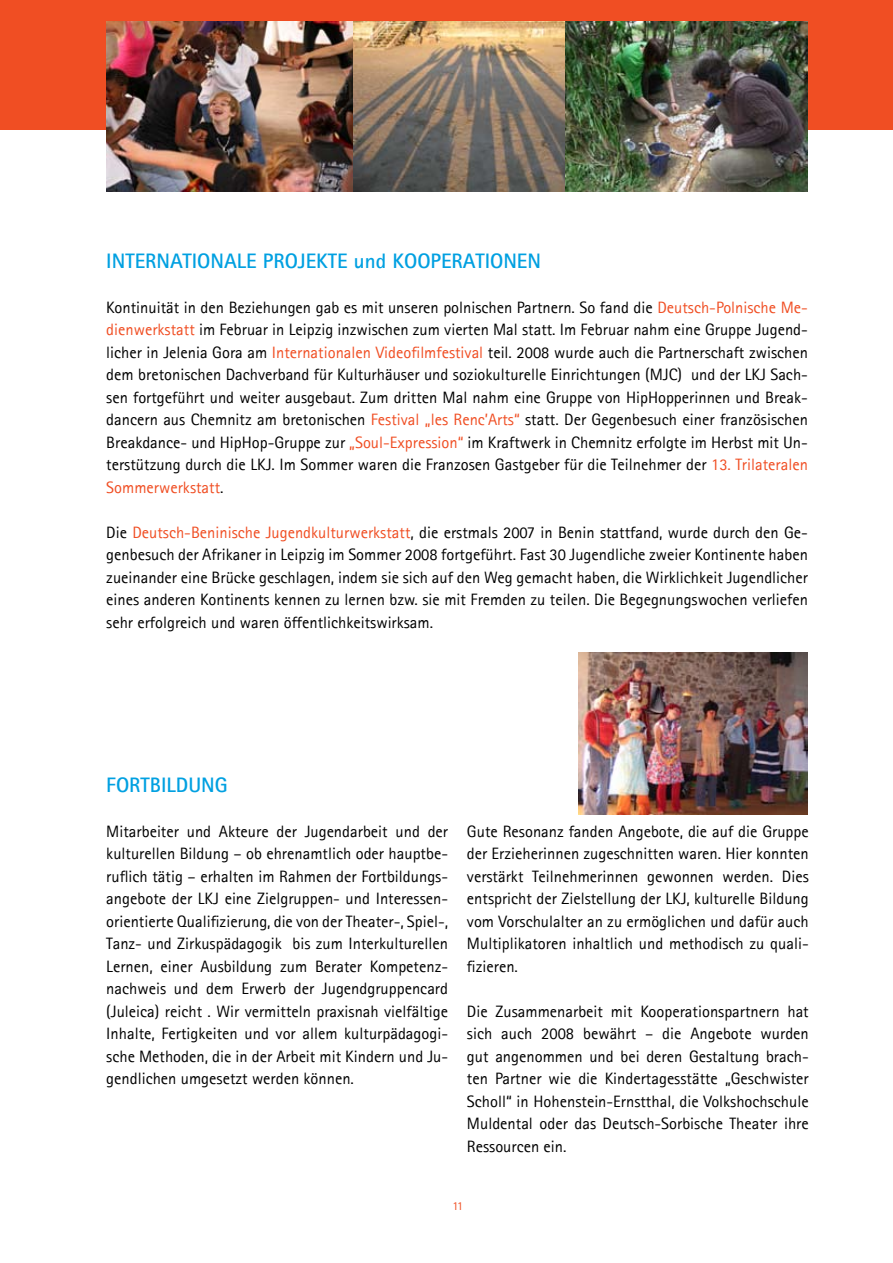
<style>
.page{position:relative;width:893px;height:1263px;background:#fff}
.page>*{position:absolute;margin:0;border:0;box-sizing:border-box;transform-origin:0 0}
.t1{font:700 21px "Rotis Sans Serif";color:#01a0e1}
.t2{font:16.5px/22.5px "Rotis Sans Serif";color:#000;text-align:justify}
.t3{font:12px "Rotis Sans Serif";color:#f04e23}
.s1{color:#f04e23}
</style>
<div class="page">
<div style="left:0;top:0;width:893px;height:130px;background:#f04e23"></div>
<img style="left:106px;top:21px;width:248px;height:170px">
<img style="left:354px;top:21px;width:211px;height:170px">
<img style="left:565px;top:21px;width:243px;height:170px">
<img style="left:578px;top:652px;width:230px;height:162px">
<p class="t1" style="left:106px;top:247px;width:436px">INTERNATIONALE PROJEKTE und KOOPERATIONEN</p>
<p class="t2" style="left:106px;top:296px;width:703px">Kontinuität in den Beziehungen gab es mit unseren polnischen Partnern. So fand die <span class="s1">Deutsch-Polnische Me&shy;dienwerkstatt</span> im Februar in Leipzig inzwischen zum vierten Mal statt. Im Februar nahm eine Gruppe Jugend&shy;licher in Jelenia Gora am <span class="s1">Internationalen Videofilmfestival</span> teil. 2008 wurde auch die Partnerschaft zwischen dem bretonischen Dachverband für Kulturhäuser und soziokulturelle Einrichtungen (MJC) und der LKJ Sach&shy;sen fortgeführt und weiter ausgebaut. Zum dritten Mal nahm eine Gruppe von HipHopperinnen und Break&shy;dancern aus Chemnitz am bretonischen <span class="s1">Festival „les Renc’Arts“</span> statt. Der Gegenbesuch einer französischen Breakdance- und HipHop-Gruppe zur <span class="s1">„Soul-Expression“</span> im Kraftwerk in Chemnitz erfolgte im Herbst mit Un&shy;terstützung durch die LKJ. Im Sommer waren die Franzosen Gastgeber für die Teilnehmer der <span class="s1">13. Trilateralen Sommerwerkstatt</span>.</p>
<p class="t2" style="left:106px;top:521px;width:703px">Die <span class="s1">Deutsch-Beninische Jugendkulturwerkstatt</span>, die erstmals 2007 in Benin stattfand, wurde durch den Ge&shy;genbesuch der Afrikaner in Leipzig im Sommer 2008 fortgeführt. Fast 30 Jugendliche zweier Kontinente haben zueinander eine Brücke geschlagen, indem sie sich auf den Weg gemacht haben, die Wirklichkeit Jugendlicher eines anderen Kontinents kennen zu lernen bzw. sie mit Fremden zu teilen. Die Begegnungswochen verliefen sehr erfolgreich und waren öffentlichkeitswirksam.</p>
<p class="t1" style="left:106px;top:771px;width:123px">FORTBILDUNG</p>
<p class="t2" style="left:106px;top:820px;width:343px">Mitarbeiter und Akteure der Jugendarbeit und der kulturellen Bildung – ob ehrenamtlich oder hauptbe&shy;ruflich tätig – erhalten im Rahmen der Fortbildungs&shy;angebote der LKJ eine Zielgruppen- und Interessen&shy;orientierte Qualifizierung, die von der Theater-, Spiel-, Tanz- und Zirkuspädagogik bis zum Interkulturellen Lernen, einer Ausbildung zum Berater Kompetenz&shy;nachweis und dem Erwerb der Jugendgruppencard (Juleica) reicht . Wir vermitteln praxisnah vielfältige Inhalte, Fertigkeiten und vor allem kulturpädagogi&shy;sche Methoden, die in der Arbeit mit Kindern und Ju&shy;gendlichen umgesetzt werden können.</p>
<p class="t2" style="left:467px;top:820px;width:343px">Gute Resonanz fanden Angebote, die auf die Gruppe der Erzieherinnen zugeschnitten waren. Hier konnten verstärkt Teilnehmerinnen gewonnen werden. Dies entspricht der Zielstellung der LKJ, kulturelle Bildung vom Vorschulalter an zu ermöglichen und dafür auch Multiplikatoren inhaltlich und methodisch zu quali&shy;fizieren.</p>
<p class="t2" style="left:467px;top:1000px;width:343px">Die Zusammenarbeit mit Kooperationspartnern hat sich auch 2008 bewährt – die Angebote wurden gut angenommen und bei deren Gestaltung brach&shy;ten Partner wie die Kindertagesstätte „Geschwister Scholl“ in Hohenstein-Ernstthal, die Volkshochschule Muldental oder das Deutsch-Sorbische Theater ihre Ressourcen ein.</p>
<p class="t3" style="left:452px;top:1198px;width:12px">11</p>
</div>
